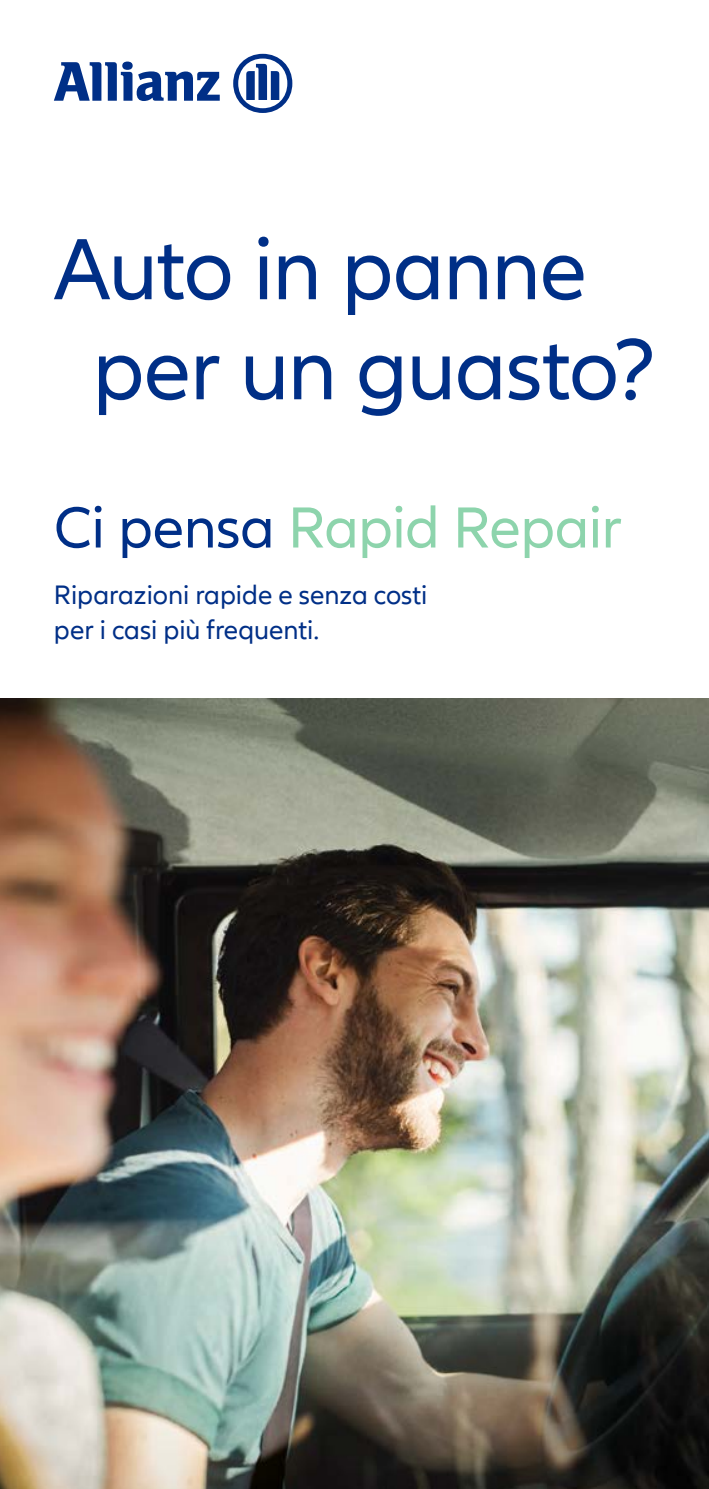
<style>
.page{position:relative;width:709px;height:1489px;background:#fff}
.page>*{position:absolute;margin:0;border:0;box-sizing:border-box;transform-origin:0 0}
.t1{font:90px/100px "Allianz Neo";letter-spacing:-.01em;color:#002f87}
.t2{font:60px "Allianz Neo";letter-spacing:-.01em;color:#8dd4ac}
.t3{font:27.5px/35px "Allianz Neo";color:#002f87}
.s1{color:#002f87}
</style>
<div class="page">
<img style="left:0;top:698px;width:709px;height:790px">
<svg style="left:54px;top:62px;width:166px;height:39px"></svg>
<svg style="left:233px;top:54px;width:59px;height:59px"></svg>
<h1 class="t1" style="left:92px;top:222px;width:565px;text-indent:-39px">Auto in panne per un guasto?</h1>
<h2 class="t2" style="left:54px;top:493px;width:569px"><span class="s1">Ci pensa</span> Rapid Repair</h2>
<p class="t3" style="left:54px;top:578px;width:375px">Riparazioni rapide e senza costi per i casi più frequenti.</p>
</div>
